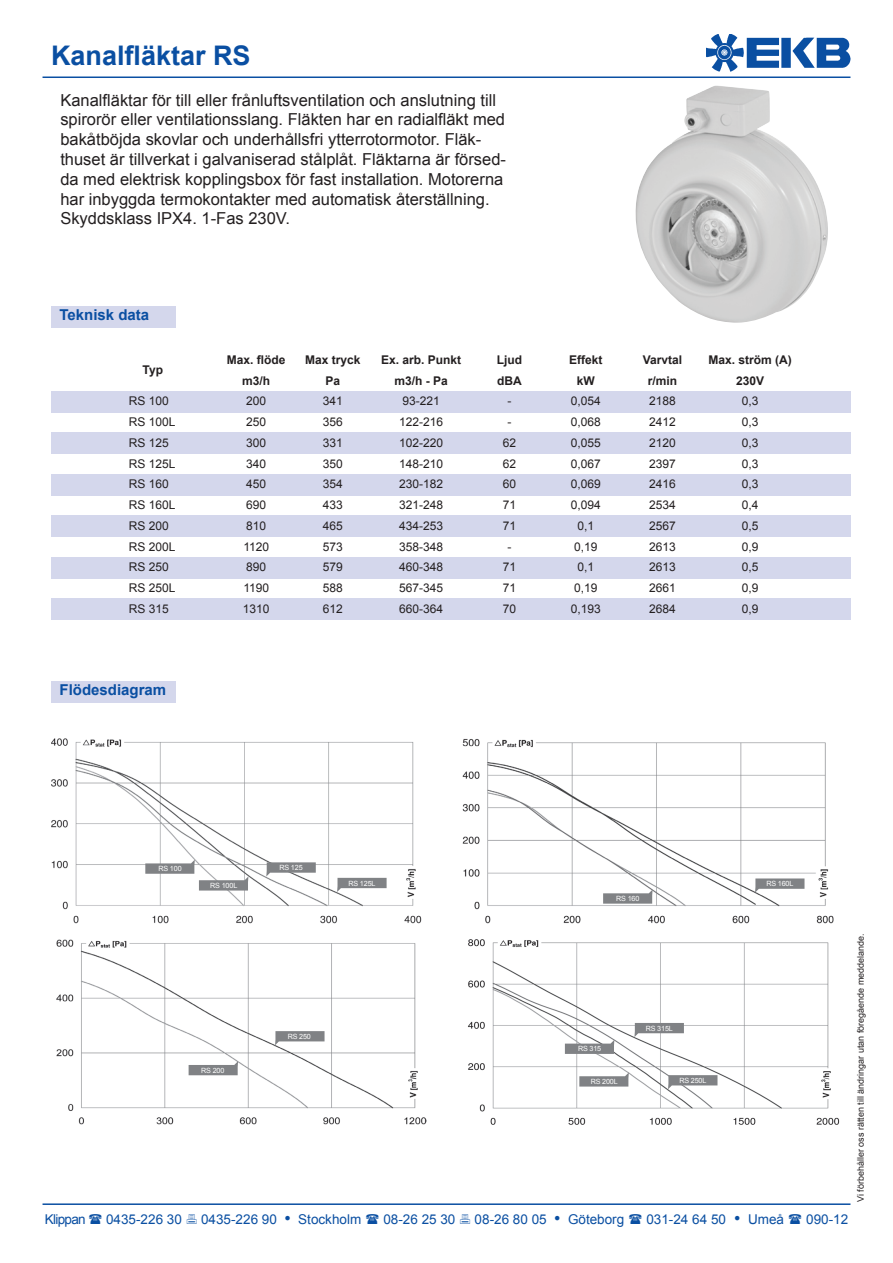
<style>
.page{position:relative;width:893px;height:1263px;background:#fff}
.page>*{position:absolute;margin:0;border:0;box-sizing:border-box;transform-origin:0 0}
.t1{font:700 27px "Arial";color:#0a4fa2}
.t2{font:16.5px/19.8px "Arial";color:#231f20}
.t3{font:700 15px "Arial";color:#0a4fa2}
.t4{font:13.5px "Arial";color:#0a4fa2}
.t5{font:13.5px "Arial";letter-spacing:-.05em;color:#0a4fa2}
.t6{font:12px "Arial";color:#231f20}
.t7{font:700 12px "Arial";color:#231f20}
.t8{font:9px "Arial";color:#231f20}
.t9{font:7.2px "Arial";letter-spacing:-.02em;color:#fff}
.s1{font-family:"Times New Roman";font-size:18px}
</style>
<div class="page">
<hr style="left:43px;top:1203px;width:807px;height:2px;background:#0a4fa2">
<img style="left:706px;top:34px;width:144px;height:37px">
<hr style="left:43px;top:77px;width:807px;height:1px;background:#0a4fa2">
<img style="left:635px;top:85px;width:193px;height:238px">
<div style="left:51px;top:433px;width:799px;height:21px;background:#d4d7ec"></div>
<div style="left:51px;top:474px;width:799px;height:21px;background:#d4d7ec"></div>
<div style="left:51px;top:516px;width:799px;height:21px;background:#d4d7ec"></div>
<div style="left:51px;top:557px;width:799px;height:21px;background:#d4d7ec"></div>
<div style="left:51px;top:598px;width:799px;height:21px;background:#d4d7ec"></div>
<div style="left:51px;top:391px;width:799px;height:22px;background:#d4d7ec"></div>
<div style="left:51px;top:306px;width:125px;height:21px;background:#d4d7ec"></div>
<img style="left:463px;top:738px;width:371px;height:185px">
<img style="left:51px;top:738px;width:371px;height:185px">
<svg style="left:266px;top:862px;width:50px;height:14px"></svg>
<svg style="left:337px;top:878px;width:50px;height:14px"></svg>
<svg style="left:145px;top:860px;width:103px;height:30px"></svg>
<svg style="left:603px;top:889px;width:50px;height:15px"></svg>
<svg style="left:755px;top:878px;width:49px;height:15px"></svg>
<img style="left:56px;top:939px;width:371px;height:185px">
<img style="left:468px;top:939px;width:371px;height:185px">
<svg style="left:275px;top:1031px;width:50px;height:14px"></svg>
<svg style="left:565px;top:1040px;width:49px;height:14px"></svg>
<svg style="left:634px;top:1023px;width:50px;height:14px"></svg>
<svg style="left:668px;top:1075px;width:49px;height:14px"></svg>
<svg style="left:579px;top:1072px;width:50px;height:14px"></svg>
<svg style="left:189px;top:1061px;width:49px;height:14px"></svg>
<div style="left:51px;top:681px;width:125px;height:21px;background:#d4d7ec"></div>
<p class="t1" style="left:51px;top:37px;width:201px">Kanalfläktar RS</p>
<p class="t2" style="left:60px;top:90px;width:447px">Kanalfläktar för till eller frånluftsventilation och anslutning till spirorör eller ventilationsslang. Fläkten har en radialfläkt med bakåtböjda skovlar och underhållsfri ytterrotormotor. Fläk&shy;thuset är tillverkat i galvaniserad stålplåt. Fläktarna är försed&shy;da med elektrisk kopplingsbox för fast installation. Motorerna har inbyggda termokontakter med automatisk återställning.<br>Skyddsklass IPX4. 1-Fas 230V.</p>
<p class="t3" style="left:60px;top:305px;width:91px">Teknisk data</p>
<p class="t7" style="left:143px;top:362px;width:22px">Typ</p>
<p class="t7" style="left:227px;top:352px;width:60px">Max. flöde</p>
<p class="t7" style="left:305px;top:352px;width:57px">Max tryck</p>
<p class="t7" style="left:381px;top:352px;width:82px">Ex. arb. Punkt</p>
<p class="t7" style="left:497px;top:352px;width:27px">Ljud</p>
<p class="t7" style="left:569px;top:352px;width:35px">Effekt</p>
<p class="t7" style="left:643px;top:352px;width:41px">Varvtal</p>
<p class="t7" style="left:708px;top:352px;width:85px">Max. ström (A)</p>
<p class="t7" style="left:242px;top:372px;width:30px">m3/h</p>
<p class="t7" style="left:325px;top:372px;width:16px">Pa</p>
<p class="t7" style="left:394px;top:372px;width:55px">m3/h - Pa</p>
<p class="t7" style="left:497px;top:372px;width:26px">dBA</p>
<p class="t7" style="left:577px;top:372px;width:19px">kW</p>
<p class="t7" style="left:648px;top:372px;width:31px">r/min</p>
<p class="t7" style="left:736px;top:372px;width:30px">230V</p>
<p class="t6" style="left:129px;top:393px;width:42px">RS 100</p>
<p class="t6" style="left:246px;top:393px;width:22px">200</p>
<p class="t6" style="left:323px;top:393px;width:22px">341</p>
<p class="t6" style="left:402px;top:393px;width:39px">93-221</p>
<p class="t6" style="left:507px;top:393px;width:5px">-</p>
<p class="t6" style="left:571px;top:393px;width:32px">0,054</p>
<p class="t6" style="left:649px;top:393px;width:28px">2188</p>
<p class="t6" style="left:742px;top:393px;width:18px">0,3</p>
<p class="t6" style="left:129px;top:414px;width:48px">RS 100L</p>
<p class="t6" style="left:246px;top:414px;width:22px">250</p>
<p class="t6" style="left:323px;top:414px;width:22px">356</p>
<p class="t6" style="left:399px;top:414px;width:46px">122-216</p>
<p class="t6" style="left:507px;top:414px;width:5px">-</p>
<p class="t6" style="left:571px;top:414px;width:32px">0,068</p>
<p class="t6" style="left:649px;top:414px;width:28px">2412</p>
<p class="t6" style="left:742px;top:414px;width:18px">0,3</p>
<p class="t6" style="left:129px;top:435px;width:42px">RS 125</p>
<p class="t6" style="left:246px;top:435px;width:22px">300</p>
<p class="t6" style="left:323px;top:435px;width:22px">331</p>
<p class="t6" style="left:399px;top:435px;width:46px">102-220</p>
<p class="t6" style="left:503px;top:435px;width:15px">62</p>
<p class="t6" style="left:571px;top:435px;width:32px">0,055</p>
<p class="t6" style="left:649px;top:435px;width:28px">2120</p>
<p class="t6" style="left:742px;top:435px;width:18px">0,3</p>
<p class="t6" style="left:129px;top:455px;width:48px">RS 125L</p>
<p class="t6" style="left:246px;top:455px;width:22px">340</p>
<p class="t6" style="left:323px;top:455px;width:22px">350</p>
<p class="t6" style="left:399px;top:455px;width:46px">148-210</p>
<p class="t6" style="left:503px;top:455px;width:15px">62</p>
<p class="t6" style="left:571px;top:455px;width:32px">0,067</p>
<p class="t6" style="left:649px;top:455px;width:28px">2397</p>
<p class="t6" style="left:742px;top:455px;width:18px">0,3</p>
<p class="t6" style="left:129px;top:476px;width:42px">RS 160</p>
<p class="t6" style="left:246px;top:476px;width:22px">450</p>
<p class="t6" style="left:323px;top:476px;width:22px">354</p>
<p class="t6" style="left:399px;top:476px;width:46px">230-182</p>
<p class="t6" style="left:503px;top:476px;width:15px">60</p>
<p class="t6" style="left:571px;top:476px;width:32px">0,069</p>
<p class="t6" style="left:649px;top:476px;width:28px">2416</p>
<p class="t6" style="left:742px;top:476px;width:18px">0,3</p>
<p class="t6" style="left:129px;top:497px;width:48px">RS 160L</p>
<p class="t6" style="left:246px;top:497px;width:22px">690</p>
<p class="t6" style="left:323px;top:497px;width:22px">433</p>
<p class="t6" style="left:399px;top:497px;width:46px">321-248</p>
<p class="t6" style="left:503px;top:497px;width:15px">71</p>
<p class="t6" style="left:571px;top:497px;width:32px">0,094</p>
<p class="t6" style="left:649px;top:497px;width:28px">2534</p>
<p class="t6" style="left:742px;top:497px;width:18px">0,4</p>
<p class="t6" style="left:129px;top:518px;width:42px">RS 200</p>
<p class="t6" style="left:246px;top:518px;width:22px">810</p>
<p class="t6" style="left:323px;top:518px;width:22px">465</p>
<p class="t6" style="left:399px;top:518px;width:46px">434-253</p>
<p class="t6" style="left:503px;top:518px;width:15px">71</p>
<p class="t6" style="left:578px;top:518px;width:18px">0,1</p>
<p class="t6" style="left:649px;top:518px;width:28px">2567</p>
<p class="t6" style="left:742px;top:518px;width:18px">0,5</p>
<p class="t6" style="left:129px;top:538px;width:48px">RS 200L</p>
<p class="t6" style="left:243px;top:538px;width:27px">1120</p>
<p class="t6" style="left:323px;top:538px;width:22px">573</p>
<p class="t6" style="left:399px;top:538px;width:46px">358-348</p>
<p class="t6" style="left:507px;top:538px;width:5px">-</p>
<p class="t6" style="left:574px;top:538px;width:25px">0,19</p>
<p class="t6" style="left:649px;top:538px;width:28px">2613</p>
<p class="t6" style="left:742px;top:538px;width:18px">0,9</p>
<p class="t6" style="left:129px;top:559px;width:42px">RS 250</p>
<p class="t6" style="left:246px;top:559px;width:22px">890</p>
<p class="t6" style="left:323px;top:559px;width:22px">579</p>
<p class="t6" style="left:399px;top:559px;width:46px">460-348</p>
<p class="t6" style="left:503px;top:559px;width:15px">71</p>
<p class="t6" style="left:578px;top:559px;width:18px">0,1</p>
<p class="t6" style="left:649px;top:559px;width:28px">2613</p>
<p class="t6" style="left:742px;top:559px;width:18px">0,5</p>
<p class="t6" style="left:129px;top:580px;width:48px">RS 250L</p>
<p class="t6" style="left:243px;top:580px;width:27px">1190</p>
<p class="t6" style="left:323px;top:580px;width:22px">588</p>
<p class="t6" style="left:399px;top:580px;width:46px">567-345</p>
<p class="t6" style="left:503px;top:580px;width:15px">71</p>
<p class="t6" style="left:574px;top:580px;width:25px">0,19</p>
<p class="t6" style="left:649px;top:580px;width:28px">2661</p>
<p class="t6" style="left:742px;top:580px;width:18px">0,9</p>
<p class="t6" style="left:129px;top:601px;width:42px">RS 315</p>
<p class="t6" style="left:243px;top:601px;width:28px">1310</p>
<p class="t6" style="left:323px;top:601px;width:22px">612</p>
<p class="t6" style="left:399px;top:601px;width:46px">660-364</p>
<p class="t6" style="left:503px;top:601px;width:15px">70</p>
<p class="t6" style="left:571px;top:601px;width:32px">0,193</p>
<p class="t6" style="left:649px;top:601px;width:28px">2684</p>
<p class="t6" style="left:742px;top:601px;width:18px">0,9</p>
<p class="t3" style="left:60px;top:680px;width:108px">Flödesdiagram</p>
<p class="t9" style="left:158px;top:864px;width:25px">RS 100</p>
<p class="t9" style="left:279px;top:863px;width:25px">RS 125</p>
<p class="t9" style="left:210px;top:881px;width:29px">RS 100L</p>
<p class="t9" style="left:348px;top:878px;width:29px">RS 125L</p>
<p class="t9" style="left:616px;top:894px;width:25px">RS 160</p>
<p class="t9" style="left:766px;top:879px;width:29px">RS 160L</p>
<p class="t9" style="left:201px;top:1066px;width:25px">RS 200</p>
<p class="t9" style="left:288px;top:1032px;width:25px">RS 250</p>
<p class="t9" style="left:578px;top:1044px;width:25px">RS 315</p>
<p class="t9" style="left:646px;top:1023px;width:29px">RS 315L</p>
<p class="t9" style="left:591px;top:1077px;width:29px">RS 200L</p>
<p class="t9" style="left:679px;top:1076px;width:29px">RS 250L</p>
<p class="t5" style="left:45px;top:1210px;width:42px">Klippan</p>
<p class="t4" style="left:106px;top:1210px;width:77px">0435-226 30</p>
<p class="t4" style="left:201px;top:1210px;width:162px">0435-226 90 <span class="s1">•</span> Stockholm</p>
<p class="t4" style="left:383px;top:1210px;width:74px">08-26 25 30</p>
<p class="t4" style="left:475px;top:1210px;width:151px">08-26 80 05 <span class="s1">•</span> Göteborg</p>
<p class="t4" style="left:646px;top:1210px;width:139px">031-24 64 50 <span class="s1">•</span> Umeå</p>
<p class="t4" style="left:806px;top:1210px;width:44px">090-12</p>
<p class="t8" style="left:855px;top:1202px;width:270px;rotate:-90deg">Vi förbehåller oss rätten till ändringar utan föregående meddelande.</p>
</div>
